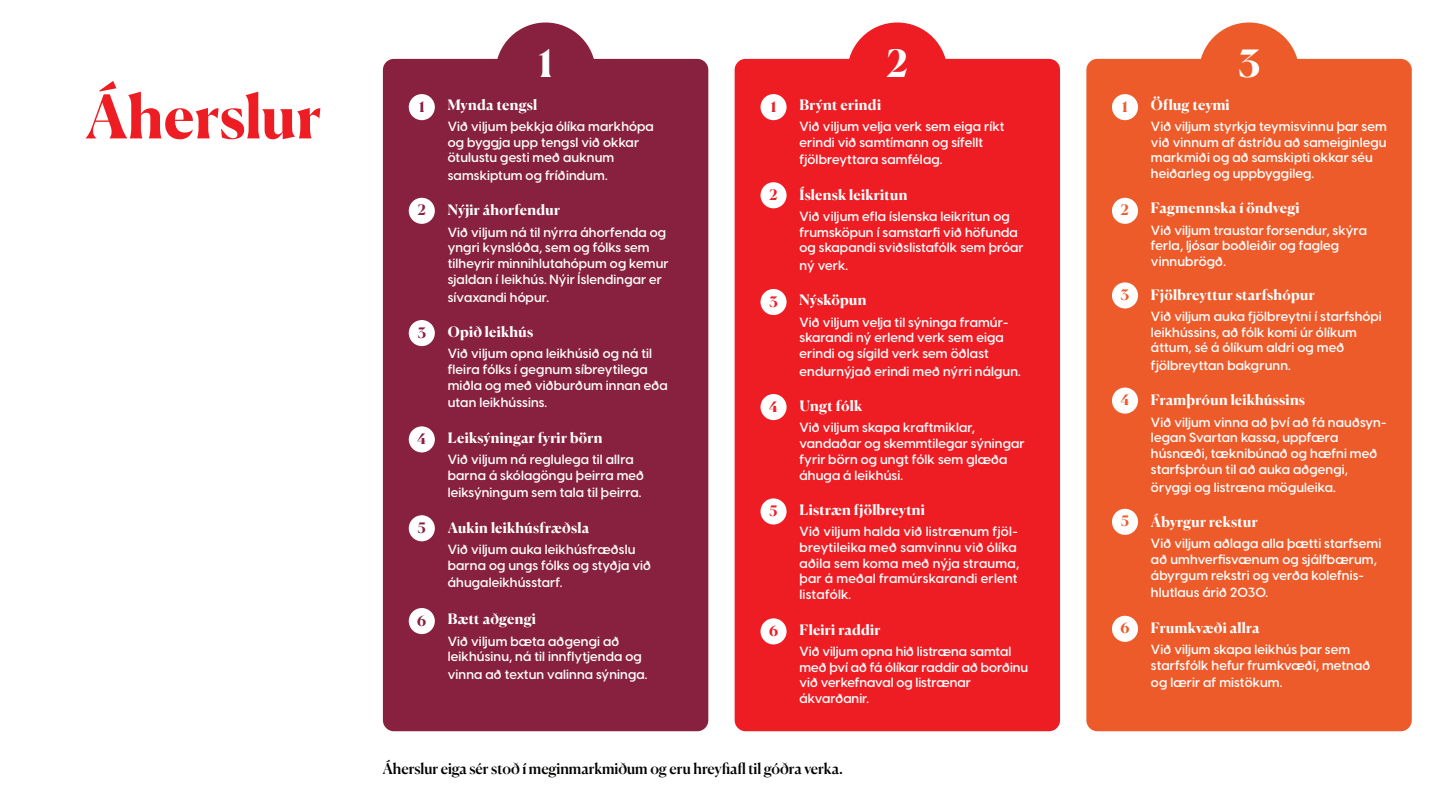
<style>
.page{position:relative;width:1440px;height:810px;background:#fff}
.page>*{position:absolute;margin:0;border:0;box-sizing:border-box;transform-origin:0 0}
.t1{font:700 60px "Canela";color:#ee1d23}
.t2{font:700 37.5px "Canela";color:#fff}
.t3{font:500 15px "Canela";letter-spacing:-.005em;color:#040503}
.t4{font:700 14.4px "Canela";letter-spacing:.015em;color:#fff}
.t5{font:700 14.4px "Canela";color:#88213f}
.t6{font:700 14.4px "Canela";color:#ee1d23}
.t7{font:700 14.4px "Canela";color:#ed5b2a}
.t8{font:600 13.12px/15.8px "Visby CF";letter-spacing:.01em;color:#fff}
</style>
<div class="page">
<div style="left:383px;top:59px;width:325px;height:672px;background:#88213f;border-radius:11px"></div>
<div style="left:735px;top:59px;width:325px;height:672px;background:#ee1d23;border-radius:11px"></div>
<div style="left:1086px;top:59px;width:326px;height:672px;background:#ed5b2a;border-radius:11px"></div>
<div style="left:495px;top:23px;width:101px;height:100px;background:#88213f;border-radius:50%"></div>
<div style="left:847px;top:23px;width:100px;height:100px;background:#ee1d23;border-radius:50%"></div>
<div style="left:1199px;top:23px;width:100px;height:100px;background:#ed5b2a;border-radius:50%"></div>
<div style="left:409px;top:94px;width:26px;height:26px;background:#fff;border-radius:50%"></div>
<div style="left:761px;top:94px;width:26px;height:26px;background:#fff;border-radius:50%"></div>
<div style="left:1112px;top:94px;width:26px;height:26px;background:#fff;border-radius:50%"></div>
<div style="left:409px;top:426px;width:26px;height:26px;background:#fff;border-radius:50%"></div>
<div style="left:761px;top:394px;width:26px;height:26px;background:#fff;border-radius:50%"></div>
<div style="left:1112px;top:388px;width:26px;height:26px;background:#fff;border-radius:50%"></div>
<div style="left:409px;top:198px;width:26px;height:26px;background:#fff;border-radius:50%"></div>
<div style="left:761px;top:182px;width:26px;height:26px;background:#fff;border-radius:50%"></div>
<div style="left:1112px;top:198px;width:26px;height:26px;background:#fff;border-radius:50%"></div>
<div style="left:409px;top:515px;width:26px;height:26px;background:#fff;border-radius:50%"></div>
<div style="left:761px;top:498px;width:26px;height:27px;background:#fff;border-radius:50%"></div>
<div style="left:1112px;top:509px;width:26px;height:26px;background:#fff;border-radius:50%"></div>
<div style="left:409px;top:320px;width:26px;height:26px;background:#fff;border-radius:50%"></div>
<div style="left:761px;top:289px;width:26px;height:26px;background:#fff;border-radius:50%"></div>
<div style="left:1112px;top:282px;width:26px;height:26px;background:#fff;border-radius:50%"></div>
<div style="left:409px;top:608px;width:26px;height:26px;background:#fff;border-radius:50%"></div>
<div style="left:761px;top:618px;width:26px;height:26px;background:#fff;border-radius:50%"></div>
<div style="left:1112px;top:616px;width:26px;height:26px;background:#fff;border-radius:50%"></div>
<p class="t1" style="left:85px;top:70px;width:238px">Áherslur</p>
<p class="t2" style="left:538px;top:34px;width:16px">1</p>
<p class="t2" style="left:887px;top:34px;width:22px">2</p>
<p class="t2" style="left:1238px;top:34px;width:23px">3</p>
<p class="t4" style="left:448px;top:93px;width:91px">Mynda tengsl</p>
<p class="t8" style="left:448px;top:118px;width:208px">Við viljum þekkja ólíka markhópa og byggja upp tengsl við okkar ötulustu gesti með auknum</p>
<p class="t8" style="left:448px;top:168px;width:161px">samskiptum og fríðindum.</p>
<p class="t4" style="left:448px;top:199px;width:114px">Nýjir áhorfendur</p>
<p class="t8" style="left:448px;top:224px;width:222px">Við viljum ná til nýrra áhorfenda og yngri kynslóða, sem og fólks sem tilheyrir minnihlutahópum og kemur sjaldan í leikhús. Nýir Íslendingar er</p>
<p class="t8" style="left:448px;top:289px;width:103px">sívaxandi hópur.</p>
<p class="t4" style="left:448px;top:320px;width:87px">Opið leikhús</p>
<p class="t8" style="left:448px;top:346px;width:222px">Við viljum opna leikhúsið og ná til fleira fólks í gegnum síbreytilega miðla og með viðburðum innan eða</p>
<p class="t8" style="left:448px;top:395px;width:101px">utan leikhússins.</p>
<p class="t4" style="left:448px;top:426px;width:156px">Leiksýningar fyrir börn</p>
<p class="t8" style="left:448px;top:451px;width:187px">Við viljum ná reglulega til allra</p>
<p class="t8" style="left:448px;top:466px;width:198px;line-height:17.6px">barna á skólagöngu þeirra með leiksýningum sem tala til þeirra.</p>
<p class="t4" style="left:448px;top:516px;width:143px">Aukin leikhúsfræðsla</p>
<p class="t8" style="left:448px;top:541px;width:205px">Við viljum auka leikhúsfræðslu barna og ungs fólks og styðja við</p>
<p class="t8" style="left:448px;top:575px;width:116px">áhugaleikhússtarf.</p>
<p class="t4" style="left:448px;top:608px;width:90px">Bætt aðgengi</p>
<p class="t8" style="left:448px;top:633px;width:196px">Við viljum bæta aðgengi að leikhúsinu, ná til innflytjenda og</p>
<p class="t8" style="left:448px;top:666px;width:201px">vinna að textun valinna sýninga.</p>
<p class="t4" style="left:800px;top:93px;width:83px">Brýnt erindi</p>
<p class="t8" style="left:800px;top:118px;width:207px">Við viljum velja verk sem eiga ríkt</p>
<p class="t8" style="left:800px;top:133px;width:185px;line-height:17.6px">erindi við samtímann og sífellt fjölbreyttara samfélag.</p>
<p class="t4" style="left:800px;top:183px;width:109px">Íslensk leikritun</p>
<p class="t8" style="left:800px;top:208px;width:212px">Við viljum efla íslenska leikritun og</p>
<p class="t8" style="left:800px;top:224px;width:220px">frumsköpun í samstarfi við höfunda</p>
<p class="t8" style="left:800px;top:240px;width:226px">og skapandi sviðslistafólk sem þróar</p>
<p class="t8" style="left:800px;top:258px;width:50px">ný verk.</p>
<p class="t4" style="left:800px;top:289px;width:69px">Nýsköpun</p>
<p class="t8" style="left:800px;top:314px;width:210px">Við viljum velja til sýninga framúr&shy;skarandi ný erlend verk sem eiga</p>
<p class="t8" style="left:800px;top:345px;width:223px;line-height:17.6px">erindi og sígild verk sem öðlast endurnýjað erindi með nýrri nálgun.</p>
<p class="t4" style="left:800px;top:394px;width:64px">Ungt fólk</p>
<p class="t8" style="left:800px;top:420px;width:227px">Við viljum skapa kraftmiklar, vandaðar og skemmtilegar sýningar fyrir börn og ungt fólk sem glæða áhuga á leikhúsi.</p>
<p class="t4" style="left:800px;top:498px;width:127px">Listræn fjölbreytni</p>
<p class="t8" style="left:800px;top:524px;width:221px">Við viljum halda við listrænum fjöl&shy;breytileika með samvinnu við ólíka aðila sem koma með nýja strauma, þar á meðal framúrskarandi erlent listafólk.</p>
<p class="t4" style="left:800px;top:618px;width:82px">Fleiri raddir</p>
<p class="t8" style="left:800px;top:643px;width:230px">Við viljum opna hið listræna samtal með því að fá ólíkar raddir að borðinu</p>
<p class="t8" style="left:800px;top:675px;width:173px">við verkefnaval og listrænar ákvarðanir.</p>
<p class="t5" style="left:419px;top:95px;width:7px">1</p>
<p class="t6" style="left:771px;top:95px;width:7px">1</p>
<p class="t7" style="left:1122px;top:95px;width:7px">1</p>
<p class="t6" style="left:770px;top:183px;width:10px">2</p>
<p class="t5" style="left:418px;top:199px;width:10px">2</p>
<p class="t7" style="left:1121px;top:199px;width:10px">2</p>
<p class="t7" style="left:1121px;top:283px;width:10px">3</p>
<p class="t6" style="left:769px;top:290px;width:10px">3</p>
<p class="t5" style="left:418px;top:321px;width:10px">3</p>
<p class="t7" style="left:1121px;top:389px;width:10px">4</p>
<p class="t6" style="left:769px;top:395px;width:10px">4</p>
<p class="t5" style="left:417px;top:427px;width:10px">4</p>
<p class="t6" style="left:770px;top:499px;width:9px">5</p>
<p class="t7" style="left:1121px;top:510px;width:9px">5</p>
<p class="t5" style="left:418px;top:516px;width:9px">5</p>
<p class="t5" style="left:417px;top:609px;width:11px">6</p>
<p class="t6" style="left:769px;top:619px;width:11px">6</p>
<p class="t7" style="left:1120px;top:617px;width:11px">6</p>
<p class="t4" style="left:1151px;top:93px;width:80px">Öflug teymi</p>
<p class="t8" style="left:1151px;top:118px;width:237px">Við viljum styrkja teymisvinnu þar sem við vinnum af ástríðu að sameiginlegu markmiði og að samskipti okkar séu heiðarleg og uppbyggileg.</p>
<p class="t4" style="left:1151px;top:197px;width:150px">Fagmennska í öndvegi</p>
<p class="t8" style="left:1151px;top:222px;width:217px">Við viljum traustar forsendur, skýra ferla, ljósar boðleiðir og fagleg vinnubrögð.</p>
<p class="t4" style="left:1151px;top:283px;width:165px">Fjölbreyttur starfshópur</p>
<p class="t8" style="left:1151px;top:308px;width:232px">Við viljum auka fjölbreytni í starfshópi</p>
<p class="t8" style="left:1151px;top:324px;width:207px">leikhússins, að fólk komi úr ólíkum áttum, sé á ólíkum aldri og með</p>
<p class="t8" style="left:1151px;top:358px;width:141px">fjölbreyttan bakgrunn.</p>
<p class="t4" style="left:1151px;top:389px;width:156px">Framþróun leikhússins</p>
<p class="t8" style="left:1151px;top:414px;width:237px">Við viljum vinna að því að fá nauðsyn&shy;legan Svartan kassa, uppfæra húsnæði, tæknibúnað og hæfni með starfsþróun til að auka aðgengi,</p>
<p class="t8" style="left:1151px;top:479px;width:186px">öryggi og listræna möguleika.</p>
<p class="t4" style="left:1151px;top:510px;width:108px">Ábyrgur rekstur</p>
<p class="t8" style="left:1151px;top:536px;width:232px">Við viljum aðlaga alla þætti starfsemi</p>
<p class="t8" style="left:1151px;top:551px;width:227px">að umhverfisvænum og sjálfbærum, ábyrgum rekstri og verða kolefnis-</p>
<p class="t8" style="left:1151px;top:585px;width:119px">hlutlaus árið 2030.</p>
<p class="t4" style="left:1151px;top:616px;width:110px">Frumkvæði allra</p>
<p class="t8" style="left:1151px;top:641px;width:221px">Við viljum skapa leikhús þar sem starfsfólk hefur frumkvæði, metnað</p>
<p class="t8" style="left:1151px;top:675px;width:133px">og lærir af mistökum.</p>
<p class="t3" style="left:383px;top:757px;width:462px">Áherslur eiga sér stoð í meginmarkmiðum og eru hreyfiafl til góðra verka.</p>
</div>
